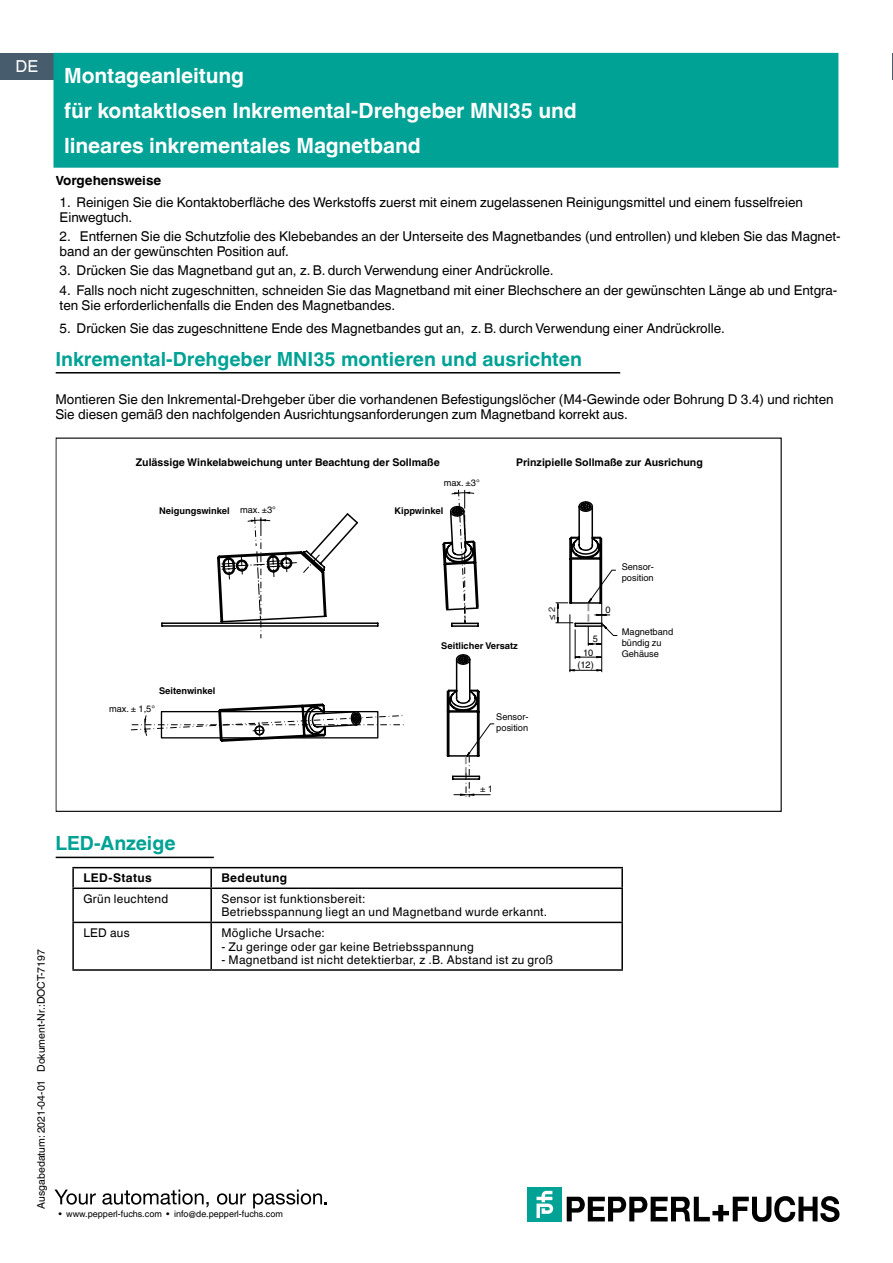
<style>
.page{position:relative;width:893px;height:1263px;background:#fff}
.page>*{position:absolute;margin:0;border:0;box-sizing:border-box;transform-origin:0 0}
.t1{font:700 21px/35.2px "Helvetica World";letter-spacing:-.005em;color:#fff}
.Überschrift_2{font:700 19.5px "Helvetica World";color:#00a295}
.t2{font:16.5px "Helvetica World";color:#fff}
.A_Fliesstext{font:13.5px/15px "Helvetica World";color:#000}
.Überschrift_3{font:700 13.5px "Helvetica World";color:#000}
.Table_Fließtext__7_p{font:12px "Helvetica World";letter-spacing:.025em;color:#000}
.Table_Fließtext__7_p-2{font:700 12px "Helvetica World";letter-spacing:.025em;color:#000}
.t3{font:700 10.5px "Helvetica World";color:#000}
.t4{font:10.5px "Helvetica World";color:#000}
.t5{font:9.3px/11.1px "Helvetica World";color:#000}
.t6{font:700 9.3px "Helvetica World";color:#000}
.t7{font:9px "Helvetica World";color:#000}
.s1{color:#1d1e1c}
</style>
<div class="page">
<svg style="left:55px;top:1189px;width:41px;height:15px"></svg>
<svg style="left:102px;top:1189px;width:107px;height:18px"></svg>
<svg style="left:217px;top:1193px;width:29px;height:11px"></svg>
<svg style="left:253px;top:1189px;width:74px;height:19px"></svg>
<svg style="left:567px;top:1196px;width:273px;height:26px"></svg>
<div style="left:528px;top:1187px;width:34px;height:34px;background:#00a295"></div>
<svg style="left:536px;top:1191px;width:17px;height:27px"></svg>
<div style="left:0;top:53px;width:54px;height:26px;background:#475c6d"></div>
<div style="left:53px;top:53px;width:785px;height:115px;background:#00a295;border:2px solid #00a295"></div>
<svg style="left:892px;top:53px;width:1px;height:26px"></svg>
<hr style="left:55px;top:372px;width:565px;height:1px;background:#000">
<hr style="left:55px;top:857px;width:159px;height:1px;background:#000">
<svg style="left:130px;top:654px;width:365px;height:144px"></svg>
<svg style="left:161px;top:490px;width:318px;height:149px"></svg>
<svg style="left:555px;top:501px;width:63px;height:172px"></svg>
<svg style="left:210px;top:868px;width:2px;height:19px"></svg>
<hr style="left:72px;top:887px;width:139px;height:2px;background:#000">
<hr style="left:211px;top:887px;width:412px;height:2px;background:#000">
<hr style="left:210px;top:889px;width:2px;height:33px;background:#000">
<hr style="left:72px;top:922px;width:139px;height:1px;background:#000">
<hr style="left:211px;top:922px;width:412px;height:1px;background:#000">
<hr style="left:210px;top:923px;width:2px;height:46px;background:#000">
<hr style="left:72px;top:867px;width:139px;height:1px;background:#000">
<svg style="left:72px;top:868px;width:2px;height:19px"></svg>
<hr style="left:211px;top:867px;width:412px;height:1px;background:#000">
<svg style="left:621px;top:868px;width:2px;height:19px"></svg>
<hr style="left:72px;top:889px;width:2px;height:33px;background:#000">
<hr style="left:621px;top:889px;width:2px;height:33px;background:#000">
<hr style="left:72px;top:923px;width:2px;height:46px;background:#000">
<hr style="left:621px;top:923px;width:2px;height:46px;background:#000">
<hr style="left:72px;top:969px;width:139px;height:2px;background:#000">
<hr style="left:211px;top:969px;width:412px;height:2px;background:#000">
<p class="t2" style="left:16px;top:57px;width:24px">DE</p>
<h1 class="t1" style="left:64px;top:58px;width:514px">Montageanleitung<br>für kontaktlosen Inkremental-Drehgeber MNI35 und lineares inkrementales Magnetband</h1>
<p class="Überschrift_3" style="left:55px;top:173px;width:107px">Vorgehensweise</p>
<p class="A_Fliesstext" style="left:60px;top:195px;width:745px">1. Reinigen Sie die Kontaktoberfläche des Werkstoffs zuerst mit einem zugelassenen Reinigungsmittel und einem fusselfreien<br>Einwegtuch.</p>
<p class="A_Fliesstext" style="left:60px;top:229px;width:783px">2. Entfernen Sie die Schutzfolie des Klebebandes an der Unterseite des Magnetbandes (und entrollen) und kleben Sie das Magnet&shy;band an der gewünschten Position auf.</p>
<p class="A_Fliesstext" style="left:60px;top:263px;width:495px">3. Drücken Sie das Magnetband gut an, z. B. durch Verwendung einer Andrückrolle.</p>
<p class="A_Fliesstext" style="left:60px;top:282px;width:779px">4. Falls noch nicht zugeschnitten, schneiden Sie das Magnetband mit einer Blechschere an der gewünschten Länge ab und Entgra&shy;ten Sie erforderlichenfalls die Enden des Magnetbandes.</p>
<p class="A_Fliesstext" style="left:60px;top:321px;width:667px">5. Drücken Sie das zugeschnittene Ende des Magnetbandes gut an, z. B. durch Verwendung einer Andrückrolle.</p>
<p class="Überschrift_2" style="left:55px;top:347px;width:528px">Inkremental-Drehgeber MNI35 montieren und ausrichten</p>
<p class="A_Fliesstext" style="left:55px;top:392px;width:780px">Montieren Sie den Inkremental-Drehgeber über die vorhandenen Befestigungslöcher (M4-Gewinde oder Bohrung D 3.4) und richten<br>Sie diesen gemäß den nachfolgenden Ausrichtungsanforderungen zum Magnetband korrekt aus.</p>
<p class="t3" style="left:136px;top:457px;width:306px">Zulässige Winkelabweichung unter Beachtung der Sollmaße</p>
<p class="t6" style="left:159px;top:505px;width:72px">Neigungswinkel</p>
<p class="t5" style="left:444px;top:477px;width:37px">max. ±3°</p>
<p class="t5" style="left:240px;top:505px;width:37px">max. ±3°</p>
<p class="t6" style="left:394px;top:505px;width:50px">Kippwinkel</p>
<p class="t3" style="left:516px;top:457px;width:188px">Prinzipielle Sollmaße zur Ausrichung</p>
<p class="t6" style="left:159px;top:685px;width:58px">Seitenwinkel</p>
<p class="t5" style="left:109px;top:703px;width:47px">max. ± 1,5°</p>
<p class="t6" style="left:441px;top:640px;width:78px">Seitlicher Versatz</p>
<p class="t5" style="left:546px;top:620px;width:14px;rotate:-90deg">≤<span class="s1">2</span></p>
<p class="t5" style="left:496px;top:711px;width:34px">Sensor&shy;position</p>
<p class="t5" style="left:606px;top:604px;width:7px">0</p>
<p class="t5" style="left:583px;top:631px;width:16px;line-height:14.4px;text-indent:10px">5<br>10</p>
<p class="t5" style="left:577px;top:659px;width:18px">(12)</p>
<p class="t5" style="left:622px;top:561px;width:34px">Sensor&shy;position</p>
<p class="t5" style="left:622px;top:626px;width:53px">Magnetband bündig zu<br>Gehäuse</p>
<p class="t5" style="left:480px;top:783px;width:14px">± 1</p>
<p class="t4" style="left:35px;top:1209px;width:261px;rotate:-90deg">Ausgabedatum: 2021-04-01 Dokument-Nr.:DOCT-7197</p>
<p class="Überschrift_2" style="left:55px;top:832px;width:122px">LED-Anzeige</p>
<p class="Table_Fließtext__7_p-2" style="left:83px;top:871px;width:70px">LED-Status</p>
<p class="Table_Fließtext__7_p-2" style="left:221px;top:871px;width:67px">Bedeutung</p>
<p class="Table_Fließtext__7_p" style="left:83px;top:892px;width:86px">Grün leuchtend</p>
<p class="Table_Fließtext__7_p" style="left:221px;top:892px;width:145px">Sensor ist funktionsbereit:</p>
<p class="Table_Fließtext__7_p" style="left:221px;top:905px;width:327px">Betriebsspannung liegt an und Magnetband wurde erkannt.</p>
<p class="Table_Fließtext__7_p" style="left:83px;top:926px;width:48px">LED aus</p>
<p class="Table_Fließtext__7_p" style="left:221px;top:926px;width:105px">Mögliche Ursache:</p>
<p class="Table_Fließtext__7_p" style="left:221px;top:939px;width:254px">- Zu geringe oder gar keine Betriebsspannung</p>
<p class="Table_Fließtext__7_p" style="left:221px;top:953px;width:333px">- Magnetband ist nicht detektierbar, z .B. Abstand ist zu groß</p>
<p class="t7" style="left:58px;top:1209px;width:226px">• www.pepperl-fuchs.com • info@de.pepperl-fuchs.com</p>
</div>
